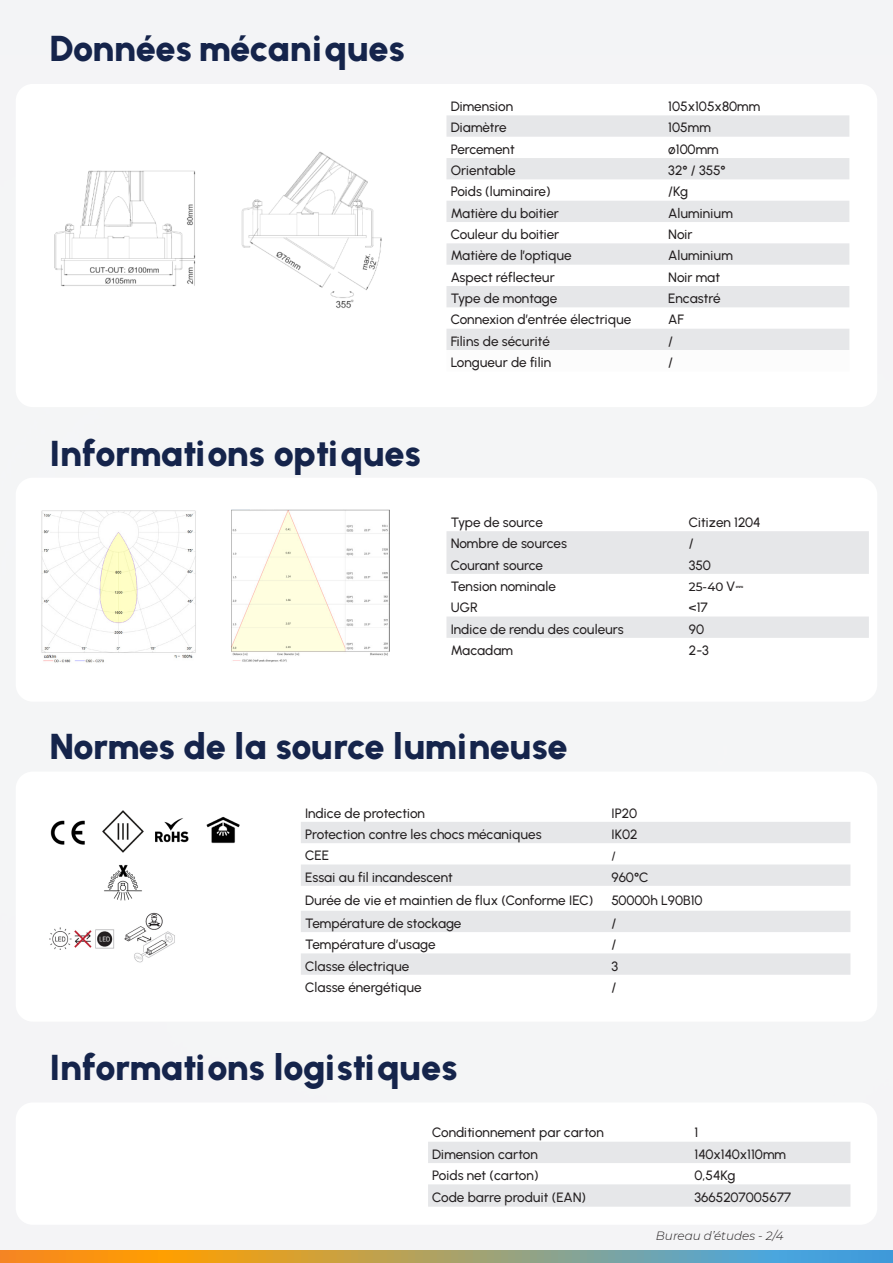
<style>
.page{position:relative;width:893px;height:1263px;background:#f4f5f6}
.page>*{position:absolute;margin:0;border:0;box-sizing:border-box;transform-origin:0 0}
.t1{font:900 36px "Urbanist";letter-spacing:-.01em;color:#15244b}
.Texte_courant{font:500 13.5px "Urbanist";letter-spacing:-.005em;color:#231f20}
.Texte_courant-2{font:italic 300 12px "Montserrat";color:#231f20}
.Texte_courant-3{font:500 12px "Montserrat";color:#231f20}
.Texte_courant-4{font:500 12px "Urbanist";color:#231f20}
.s1{font-family:"Urbanist";font-size:13.5px}
.s2{font-family:"Cambria Math";font-weight:400;font-size:13.5px}
</style>
<div class="page">
<div style="left:16px;top:84px;width:861px;height:323px;background:#fff;border-radius:17px"></div>
<div style="left:16px;top:771px;width:861px;height:251px;background:#fff;border-radius:17px"></div>
<div style="left:16px;top:478px;width:861px;height:224px;background:#fff;border-radius:17px"></div>
<div style="left:16px;top:1102px;width:861px;height:123px;background:#fff;border-radius:17px"></div>
<svg style="left:446px;top:531px;width:423px;height:107px;fill:#e6e7e9"></svg>
<svg style="left:428px;top:1142px;width:422px;height:65px"></svg>
<svg style="left:301px;top:822px;width:549px;height:153px;fill:#e6e7e9"></svg>
<div style="left:446px;top:115px;width:403px;height:22px;background:#e6e7e9"></div>
<svg style="left:446px;top:158px;width:403px;height:192px;fill:#e6e7e9"></svg>
<svg style="left:0;top:1251px;width:893px;height:12px;background:#a79e6c"></svg>
<img style="left:54px;top:151px;width:328px;height:157px">
<img style="left:102px;top:810px;width:42px;height:91px">
<img style="left:155px;top:818px;width:34px;height:25px">
<img style="left:50px;top:820px;width:35px;height:25px">
<img style="left:50px;top:928px;width:64px;height:22px">
<img style="left:124px;top:913px;width:51px;height:50px">
<img style="left:206px;top:816px;width:34px;height:28px">
<img style="left:41px;top:510px;width:155px;height:153px">
<img style="left:231px;top:510px;width:159px;height:152px">
<p class="t1" style="left:50px;top:27px;width:357px">Données mécaniques</p>
<p class="t1" style="left:50px;top:431px;width:373px">Informations optiques</p>
<p class="Texte_courant" style="left:451px;top:98px;width:64px">Dimension</p>
<p class="Texte_courant" style="left:668px;top:98px;width:94px">105x105x80mm</p>
<p class="Texte_courant" style="left:451px;top:120px;width:57px">Diamètre</p>
<p class="Texte_courant" style="left:668px;top:120px;width:44px">105mm</p>
<p class="Texte_courant" style="left:451px;top:141px;width:65px">Percement</p>
<p class="Texte_courant" style="left:668px;top:141px;width:52px">ø100mm</p>
<p class="Texte_courant" style="left:451px;top:162px;width:66px">Orientable</p>
<p class="Texte_courant" style="left:668px;top:162px;width:59px">32° / 355°</p>
<p class="Texte_courant" style="left:451px;top:184px;width:101px">Poids (luminaire)</p>
<p class="Texte_courant" style="left:668px;top:184px;width:21px">/Kg</p>
<p class="Texte_courant" style="left:451px;top:205px;width:110px">Matière du boitier</p>
<p class="Texte_courant" style="left:668px;top:205px;width:66px">Aluminium</p>
<p class="Texte_courant" style="left:451px;top:226px;width:110px">Couleur du boitier</p>
<p class="Texte_courant" style="left:668px;top:226px;width:26px">Noir</p>
<p class="Texte_courant" style="left:451px;top:248px;width:122px">Matière de l’optique</p>
<p class="Texte_courant" style="left:668px;top:248px;width:66px">Aluminium</p>
<p class="Texte_courant" style="left:451px;top:269px;width:106px">Aspect réflecteur</p>
<p class="Texte_courant" style="left:668px;top:269px;width:53px">Noir mat</p>
<p class="Texte_courant" style="left:451px;top:290px;width:108px">Type de montage</p>
<p class="Texte_courant" style="left:668px;top:290px;width:54px">Encastré</p>
<p class="Texte_courant" style="left:451px;top:312px;width:182px">Connexion d’entrée électrique</p>
<p class="Texte_courant" style="left:668px;top:312px;width:17px">AF</p>
<p class="Texte_courant" style="left:451px;top:333px;width:101px">Filins de sécurité</p>
<p class="Texte_courant" style="left:668px;top:333px;width:6px">/</p>
<p class="Texte_courant" style="left:451px;top:354px;width:102px">Longueur de filin</p>
<p class="Texte_courant" style="left:668px;top:354px;width:6px">/</p>
<p class="Texte_courant" style="left:451px;top:514px;width:94px">Type de source</p>
<p class="Texte_courant" style="left:689px;top:514px;width:73px">Citizen 1204</p>
<p class="Texte_courant" style="left:451px;top:535px;width:118px">Nombre de sources</p>
<p class="Texte_courant" style="left:689px;top:535px;width:6px">/</p>
<p class="Texte_courant" style="left:451px;top:557px;width:94px">Courant source</p>
<p class="Texte_courant" style="left:689px;top:557px;width:23px">350</p>
<p class="Texte_courant" style="left:451px;top:578px;width:107px">Tension nominale</p>
<p class="Texte_courant-3" style="left:689px;top:578px;width:57px">25-40 <span class="s1">V</span><span class="s2">⎓</span></p>
<p class="Texte_courant" style="left:451px;top:599px;width:29px">UGR</p>
<p class="Texte_courant" style="left:689px;top:599px;width:20px">&lt;17</p>
<p class="Texte_courant" style="left:451px;top:621px;width:175px">Indice de rendu des couleurs</p>
<p class="Texte_courant" style="left:689px;top:621px;width:17px">90</p>
<p class="Texte_courant" style="left:451px;top:642px;width:64px">Macadam</p>
<p class="Texte_courant" style="left:689px;top:642px;width:22px">2-3</p>
<p class="t1" style="left:50px;top:725px;width:519px">Normes de la source lumineuse</p>
<p class="Texte_courant" style="left:305px;top:805px;width:122px">Indice de protection</p>
<p class="Texte_courant" style="left:611px;top:805px;width:27px">IP20</p>
<p class="Texte_courant" style="left:305px;top:826px;width:238px">Protection contre les chocs mécaniques</p>
<p class="Texte_courant" style="left:611px;top:826px;width:28px">IK02</p>
<p class="Texte_courant" style="left:305px;top:847px;width:26px">CEE</p>
<p class="Texte_courant-4" style="left:611px;top:848px;width:6px">/</p>
<p class="Texte_courant" style="left:305px;top:869px;width:149px">Essai au fil incandescent</p>
<p class="Texte_courant" style="left:611px;top:869px;width:39px">960°C</p>
<p class="Texte_courant" style="left:305px;top:892px;width:290px">Durée de vie et maintien de flux (Conforme IEC)</p>
<p class="Texte_courant" style="left:611px;top:892px;width:93px">50000h L90B10</p>
<p class="Texte_courant" style="left:305px;top:915px;width:158px">Température de stockage</p>
<p class="Texte_courant" style="left:611px;top:915px;width:6px">/</p>
<p class="Texte_courant" style="left:305px;top:936px;width:132px">Température d’usage</p>
<p class="Texte_courant" style="left:611px;top:936px;width:6px">/</p>
<p class="Texte_courant" style="left:305px;top:958px;width:106px">Classe électrique</p>
<p class="Texte_courant" style="left:611px;top:958px;width:8px">3</p>
<p class="Texte_courant" style="left:305px;top:979px;width:118px">Classe énergétique</p>
<p class="Texte_courant" style="left:611px;top:979px;width:6px">/</p>
<p class="t1" style="left:50px;top:1045px;width:409px">Informations logistiques</p>
<p class="Texte_courant" style="left:432px;top:1124px;width:173px">Conditionnement par carton</p>
<p class="Texte_courant" style="left:694px;top:1124px;width:5px">1</p>
<p class="Texte_courant" style="left:432px;top:1146px;width:107px">Dimension carton</p>
<p class="Texte_courant" style="left:694px;top:1146px;width:93px">140x140x110mm</p>
<p class="Texte_courant" style="left:432px;top:1167px;width:108px">Poids net (carton)</p>
<p class="Texte_courant" style="left:694px;top:1167px;width:42px">0,54Kg</p>
<p class="Texte_courant" style="left:432px;top:1189px;width:155px">Code barre produit (EAN)</p>
<p class="Texte_courant" style="left:694px;top:1189px;width:98px">3665207005677</p>
<p class="Texte_courant-2" style="left:656px;top:1228px;width:129px">Bureau d’études - 2/4</p>
</div>
